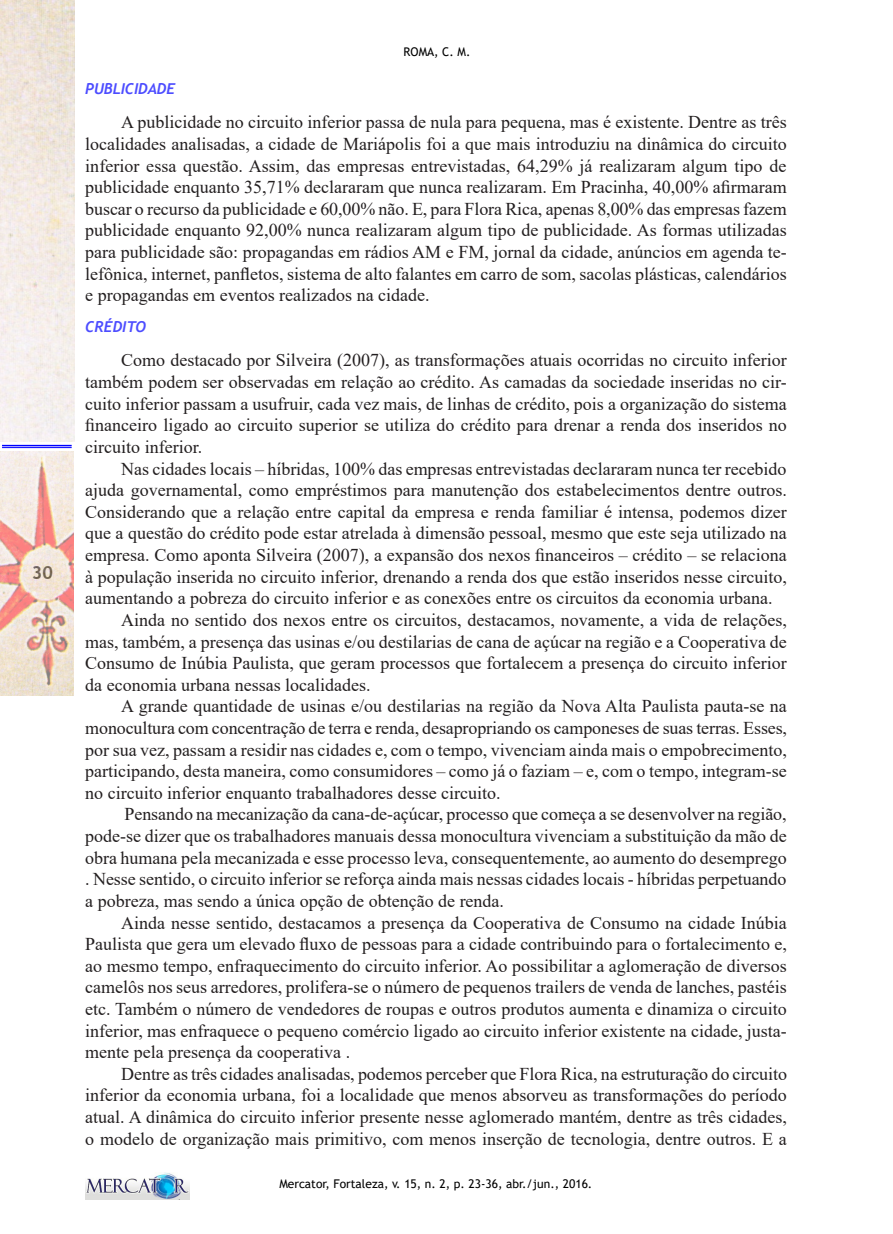
<style>
.page{position:relative;width:893px;height:1234px;background:#fff}
.page>*{position:absolute;margin:0;border:0;box-sizing:border-box;transform-origin:0 0}
.t1{font:18px/21.6px "Times New Roman";color:#231f20;text-align:justify}
.t2{font:700 18px "Trebuchet MS";color:#000}
.SUBTÍTULO_2{font:italic 700 15px "Trebuchet";color:#4d4dff}
.t3{font:12px "Trebuchet MS";color:#000}
</style>
<div class="page">
<img style="left:85px;top:1172px;width:105px;height:27px">
<img style="left:0;top:451px;width:74px;height:244px">
<img style="left:0;top:0;width:74px;height:442px">
<hr style="left:2px;top:445px;width:70px;height:1px;background:#00f">
<hr style="left:2px;top:447px;width:70px;height:1px;background:#00f">
<p class="t2" style="left:32px;top:561px;width:23px">30</p>
<p class="t3" style="left:404px;top:44px;width:68px">ROMA, C. M.</p>
<p class="SUBTÍTULO_2" style="left:85px;top:79px;width:92px">PUBLICIDADE</p>
<p class="t1" style="left:85px;top:111px;width:703px;text-indent:36px">A publicidade no circuito inferior passa de nula para pequena, mas é existente. Dentre as três localidades analisadas, a cidade de Mariápolis foi a que mais introduziu na dinâmica do circuito inferior essa questão. Assim, das empresas entrevistadas, 64,29% já realizaram algum tipo de publicidade enquanto 35,71% declararam que nunca realizaram. Em Pracinha, 40,00% afirmaram buscar o recurso da publicidade e 60,00% não. E, para Flora Rica, apenas 8,00% das empresas fazem publicidade enquanto 92,00% nunca realizaram algum tipo de publicidade. As formas utilizadas para publicidade são: propagandas em rádios AM e FM, jornal da cidade, anúncios em agenda te&shy;lefônica, internet, panfletos, sistema de alto falantes em carro de som, sacolas plásticas, calendários e propagandas em eventos realizados na cidade.</p>
<p class="SUBTÍTULO_2" style="left:85px;top:317px;width:62px">CRÉDITO</p>
<p class="t1" style="left:85px;top:349px;width:703px;text-indent:36px">Como destacado por Silveira (2007), as transformações atuais ocorridas no circuito inferior também podem ser observadas em relação ao crédito. As camadas da sociedade inseridas no cir&shy;cuito inferior passam a usufruir, cada vez mais, de linhas de crédito, pois a organização do sistema financeiro ligado ao circuito superior se utiliza do crédito para drenar a renda dos inseridos no circuito inferior.</p>
<p class="t1" style="left:85px;top:457px;width:703px;text-indent:36px">Nas cidades locais – híbridas, 100% das empresas entrevistadas declararam nunca ter recebido ajuda governamental, como empréstimos para manutenção dos estabelecimentos dentre outros.<br>Considerando que a relação entre capital da empresa e renda familiar é intensa, podemos dizer que a questão do crédito pode estar atrelada à dimensão pessoal, mesmo que este seja utilizado na empresa. Como aponta Silveira (2007), a expansão dos nexos financeiros – crédito – se relaciona à população inserida no circuito inferior, drenando a renda dos que estão inseridos nesse circuito, aumentando a pobreza do circuito inferior e as conexões entre os circuitos da economia urbana.</p>
<p class="t1" style="left:85px;top:608px;width:703px;text-indent:36px">Ainda no sentido dos nexos entre os circuitos, destacamos, novamente, a vida de relações, mas, também, a presença das usinas e/ou destilarias de cana de açúcar na região e a Cooperativa de Consumo de Inúbia Paulista, que geram processos que fortalecem a presença do circuito inferior da economia urbana nessas localidades.</p>
<p class="t1" style="left:85px;top:694px;width:703px;text-indent:36px">A grande quantidade de usinas e/ou destilarias na região da Nova Alta Paulista pauta-se na monocultura com concentração de terra e renda, desapropriando os camponeses de suas terras. Esses, por sua vez, passam a residir nas cidades e, com o tempo, vivenciam ainda mais o empobrecimento, participando, desta maneira, como consumidores – como já o faziam – e, com o tempo, integram-se no circuito inferior enquanto trabalhadores desse circuito.</p>
<p class="t1" style="left:85px;top:802px;width:703px;text-indent:39px">Pensando na mecanização da cana-de-açúcar, processo que começa a se desenvolver na região, pode-se dizer que os trabalhadores manuais dessa monocultura vivenciam a substituição da mão de obra humana pela mecanizada e esse processo leva, consequentemente, ao aumento do desemprego . Nesse sentido, o circuito inferior se reforça ainda mais nessas cidades locais - híbridas perpetuando a pobreza, mas sendo a única opção de obtenção de renda.</p>
<p class="t1" style="left:85px;top:910px;width:703px;text-indent:36px">Ainda nesse sentido, destacamos a presença da Cooperativa de Consumo na cidade Inúbia Paulista que gera um elevado fluxo de pessoas para a cidade contribuindo para o fortalecimento e, ao mesmo tempo, enfraquecimento do circuito inferior. Ao possibilitar a aglomeração de diversos camelôs nos seus arredores, prolifera-se o número de pequenos trailers de venda de lanches, pastéis etc. Também o número de vendedores de roupas e outros produtos aumenta e dinamiza o circuito inferior, mas enfraquece o pequeno comércio ligado ao circuito inferior existente na cidade, justa&shy;mente pela presença da cooperativa .</p>
<p class="t1" style="left:85px;top:1062px;width:703px;text-indent:36px">Dentre as três cidades analisadas, podemos perceber que Flora Rica, na estruturação do circuito inferior da economia urbana, foi a localidade que menos absorveu as transformações do período atual. A dinâmica do circuito inferior presente nesse aglomerado mantém, dentre as três cidades, o modelo de organização mais primitivo, com menos inserção de tecnologia, dentre outros. E a</p>
<p class="t3" style="left:279px;top:1176px;width:315px">Mercator, Fortaleza, v. 15, n. 2, p. 23-36, abr./jun., 2016.</p>
</div>
